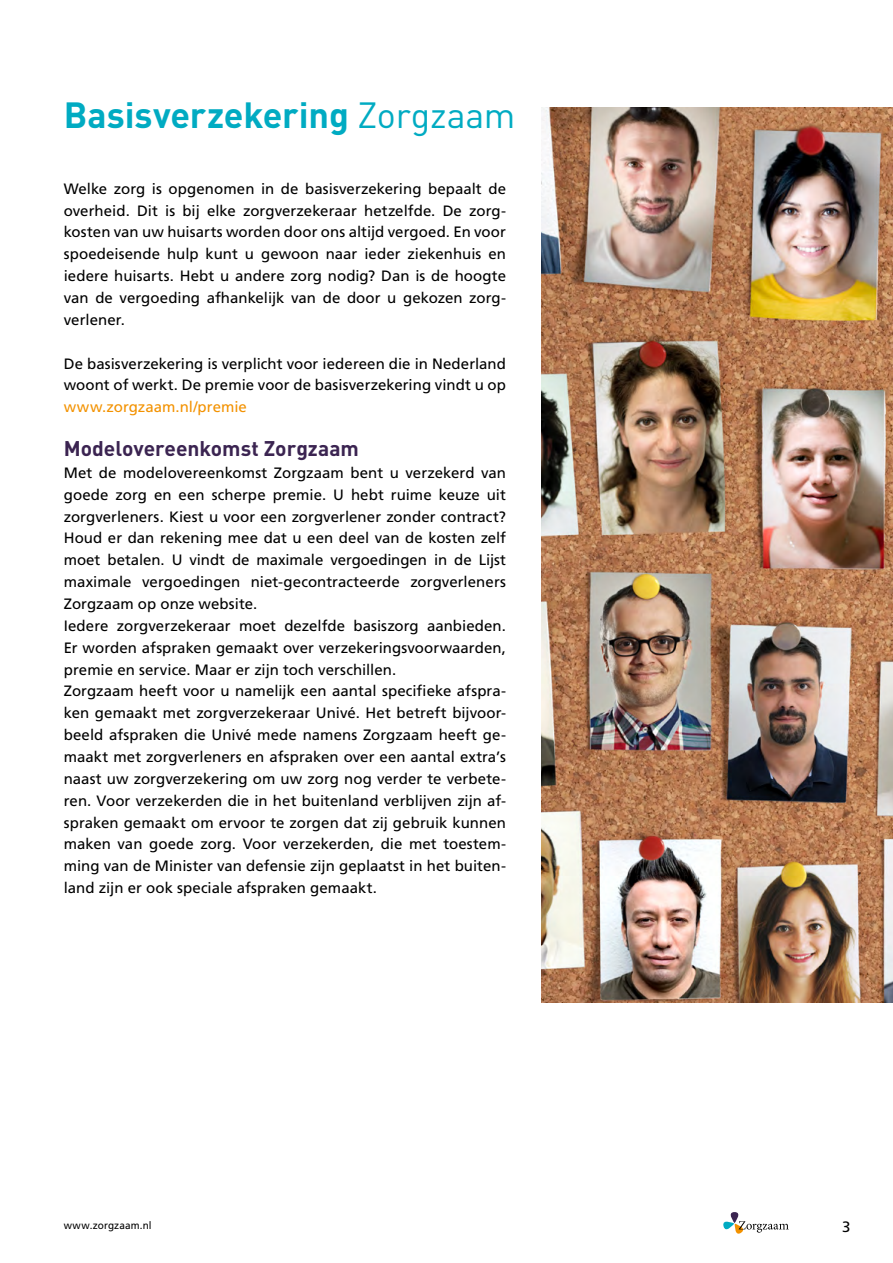
<style>
.page{position:relative;width:893px;height:1263px;background:#fff}
.page>*{position:absolute;margin:0;border:0;box-sizing:border-box;transform-origin:0 0}
.t1{font:700 36px "DIN Pro";letter-spacing:-.005em;color:#00abc2}
.t2{font:700 21px "DIN Pro";color:#3b2451}
.t3{font:15px/21.9px "Frutiger LT Std";letter-spacing:.005em;color:#000}
.t4{font:15px "Frutiger LT Std";color:#f39200}
.t5{font:10.5px "Frutiger LT Std";letter-spacing:.015em;color:#000;scale:.95 1}
.s1{font-weight:400}
</style>
<div class="page">
<svg style="left:723px;top:1212px;width:66px;height:22px"></svg>
<img style="left:541px;top:107px;width:352px;height:895px">
<h1 class="t1" style="left:64px;top:91px;width:453px">Basisverzekering <span class="s1">Zorgzaam</span></h1>
<p class="t3" style="left:64px;top:178px;width:444px;text-align:justify">Welke zorg is opgenomen in de basisverzekering bepaalt de overheid. Dit is bij elke zorgverzekeraar hetzelfde. De zorg&shy;kosten van uw huisarts worden door ons altijd vergoed. En voor spoedeisende hulp kunt u gewoon naar ieder ziekenhuis en iedere huisarts. Hebt u andere zorg nodig? Dan is de hoogte van de vergoeding afhankelijk van de door u gekozen zorg&shy;verlener.</p>
<p class="t3" style="left:64px;top:352px;width:444px">De basisverzekering is verplicht voor iedereen die in Nederland woont of werkt. De premie voor de basisverzekering vindt u op</p>
<p class="t4" style="left:64px;top:398px;width:185px">www.zorgzaam.nl/premie</p>
<h2 class="t2" style="left:64px;top:434px;width:297px">Modelovereenkomst Zorgzaam</h2>
<p class="t3" style="left:64px;top:462px;width:444px">Met de modelovereenkomst Zorgzaam bent u verzekerd van goede zorg en een scherpe premie. U hebt ruime keuze uit zorgverleners. Kiest u voor een zorgverlener zonder contract?<br>Houd er dan rekening mee dat u een deel van de kosten zelf moet betalen. U vindt de maximale vergoedingen in de Lijst maximale vergoedingen niet-gecontracteerde zorgverleners Zorgzaam op onze website.<br>Iedere zorgverzekeraar moet dezelfde basiszorg aanbieden.<br>Er worden afspraken gemaakt over verzekeringsvoorwaarden, premie en service. Maar er zijn toch verschillen.<br>Zorgzaam heeft voor u namelijk een aantal specifieke afspra&shy;ken gemaakt met zorgverzekeraar Univé. Het betreft bijvoor&shy;beeld afspraken die Univé mede namens Zorgzaam heeft ge&shy;maakt met zorgverleners en afspraken over een aantal extra’s naast uw zorgverzekering om uw zorg nog verder te verbete&shy;ren. Voor verzekerden die in het buitenland verblijven zijn af&shy;spraken gemaakt om ervoor te zorgen dat zij gebruik kunnen maken van goede zorg. Voor verzekerden, die met toestem&shy;ming van de Minister van defensie zijn geplaatst in het buiten&shy;land zijn er ook speciale afspraken gemaakt.</p>
<p class="t5" style="left:64px;top:1219px;width:94px">www.zorgzaam.nl</p>
<p class="t3" style="left:842px;top:1215px;width:10px">3</p>
</div>
